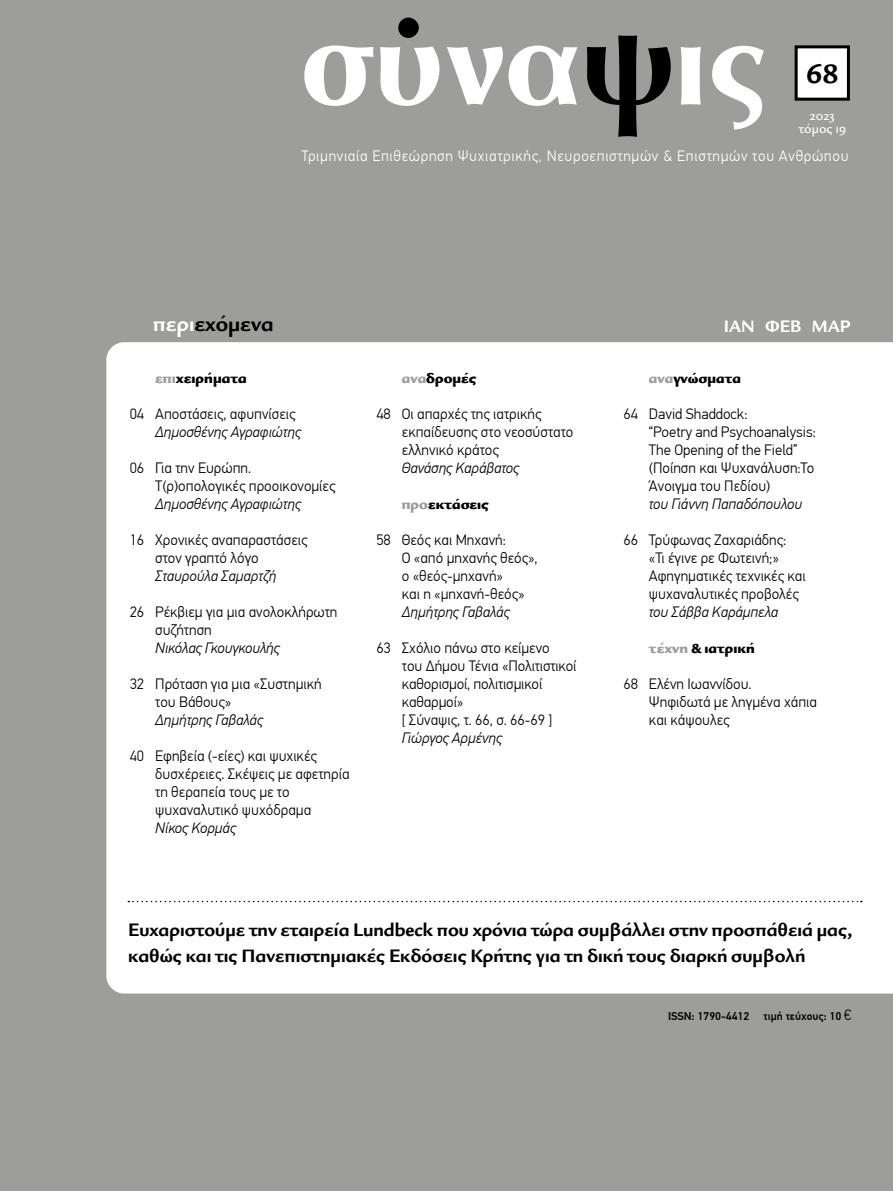
<style>
.page{position:relative;width:893px;height:1191px;background:#9d9d9c}
.page>*{position:absolute;margin:0;border:0;box-sizing:border-box;transform-origin:0 0}
.t1{font:700 120px "Mg Optima";color:#fff}
.t2{font:700 120px "Mg Optima";color:#000}
.t3{font:700 30px "CF Humanist";color:#000}
.t4{font:700 22.5px "CF Humanist";color:#000}
.t5{font:700 19.5px/25.5px "CF Humanist";color:#000}
.t6{font:700 18px "CF Humanist";color:#fff}
.t7{font:300 15px/18px "PF Din Text Pro";color:#000}
.t8{font:italic 300 15px "PF Din Text Pro";color:#000}
.t9{font:300 15px "PF Din Text Pro";letter-spacing:.045em;color:#fff}
.t10{font:900 15px "CF Humanist";color:#000}
.t11{font:900 14.85px "CF Humanist";color:#000}
.t12{font:500 13.5px/13.5px "CF Humanist";color:#fff;text-align:center}
.t13{font:500 11.25px "PF Din Text Pro";color:#000}
.s1{color:#000}
.s2{color:#fff}
.s3{color:#9d9d9c}
.s4{font-weight:300;font-size:15px}
</style>
<div class="page">
<div style="left:106px;top:342px;width:787px;height:651px;background:#fff"></div>
<svg style="left:794px;top:45px;width:56px;height:56px;background:#c9c9c9"></svg>
<svg style="left:128px;top:900px;width:734px;height:2px"></svg>
<h1 class="t2" style="left:392px;top:-75px;width:34px">.</h1>
<h1 class="t1" style="left:302px;top:-7px;width:467px">συνα<span class="s1">ψ</span>ις</h1>
<h2 class="t3" style="left:806px;top:57px;width:34px">68</h2>
<p class="t12" style="left:798px;top:109px;width:49px">2023 τόμος 19</p>
<p class="t9" style="left:301px;top:147px;width:549px">Τριμηνιαία Επιθεώρηση Ψυχιατρικής, Νευροεπιστημών &amp; Επιστημών του Ανθρώπου</p>
<h3 class="t4" style="left:153px;top:311px;width:122px"><span class="s2">περι</span>εχόμενα</h3>
<p class="t6" style="left:724px;top:317px;width:128px">ΙΑΝ ΦΕΒ ΜΑΡ</p>
<p class="t10" style="left:155px;top:370px;width:93px"><span class="s3">επι</span>χειρήματα</p>
<p class="t7" style="left:130px;top:405px;width:167px">04 Αποστάσεις, αφυπνίσεις</p>
<p class="t8" style="left:155px;top:423px;width:147px">Δημοσθένης Αγραφιώτης</p>
<p class="t7" style="left:155px;top:459px;width:182px;text-indent:-26px">06 Για την Ευρώπη.<br>Τ(ρ)οπολογικές προοικονομίες</p>
<p class="t8" style="left:155px;top:495px;width:147px">Δημοσθένης Αγραφιώτης</p>
<p class="t7" style="left:155px;top:531px;width:154px;text-indent:-26px">16 Χρονικές αναπαραστάσεις στον γραπτό λόγο</p>
<p class="t8" style="left:155px;top:567px;width:123px">Σταυρούλα Σαμαρτζή</p>
<p class="t7" style="left:155px;top:603px;width:184px;text-indent:-26px">26 Ρέκβιεμ για μια ανολοκλήρωτη συζήτηση</p>
<p class="t8" style="left:155px;top:639px;width:126px">Νικόλας Γκουγκουλής</p>
<p class="t7" style="left:155px;top:675px;width:168px;text-indent:-26px">32 Πρόταση για μια «Συστημική του Βάθους»</p>
<p class="t8" style="left:155px;top:711px;width:109px">Δημήτρης Γαβαλάς</p>
<p class="t7" style="left:155px;top:747px;width:196px;text-indent:-26px">40 Εφηβεία (-είες) και ψυχικές δυσχέρειες. Σκέψεις με αφετηρία τη θεραπεία τους με το ψυχαναλυτικό ψυχόδραμα</p>
<p class="t8" style="left:155px;top:819px;width:82px">Νίκος Κορμάς</p>
<p class="t11" style="left:649px;top:370px;width:94px"><span class="s3">ανα</span>γνώσματα</p>
<p class="t7" style="left:649px;top:405px;width:168px;text-indent:-26px">64 David Shaddock:<br>“Poetry and Psychoanalysis:<br>The Opening of the Field” (Ποίηση και Ψυχανάλυση:Το<br>Άνοιγμα του Πεδίου)</p>
<p class="t8" style="left:649px;top:495px;width:155px">του Γιάννη Παπαδόπουλου</p>
<p class="t7" style="left:649px;top:531px;width:158px;text-indent:-26px">66 Τρύφωνας Ζαχαριάδης: «Τι έγινε ρε Φωτεινή;»<br>Αφηγηματικές τεχνικές και ψυχαναλυτικές προβολές</p>
<p class="t8" style="left:649px;top:603px;width:131px">του Σάββα Καράμπελα</p>
<p class="t11" style="left:649px;top:640px;width:107px"><span class="s3">τέχνη</span> &amp; ιατρική</p>
<p class="t7" style="left:649px;top:675px;width:170px;text-indent:-26px">68 Ελένη Ιωαννίδου.<br>Ψηφιδωτά με ληγμένα χάπια και κάψουλες</p>
<p class="t11" style="left:402px;top:370px;width:76px"><span class="s3">ανα</span>δρομές</p>
<p class="t7" style="left:402px;top:405px;width:173px;text-indent:-26px">48 Οι απαρχές της ιατρικής εκπαίδευσης στο νεοσύστατο ελληνικό κράτος</p>
<p class="t8" style="left:402px;top:459px;width:119px">Θανάσης Καράβατος</p>
<p class="t11" style="left:402px;top:496px;width:89px"><span class="s3">προ</span>εκτάσεις</p>
<p class="t7" style="left:402px;top:531px;width:137px;text-indent:-26px">58 Θεός και Μηχανή:<br>Ο «από μηχανής θεός», ο «θεός-μηχανή»<br>και η «μηχανή-θεός»</p>
<p class="t8" style="left:402px;top:603px;width:109px">Δημήτρης Γαβαλάς</p>
<p class="t7" style="left:402px;top:639px;width:176px;text-indent:-26px">63 Σχόλιο πάνω στο κείμενο<br>του Δήμου Τένια «Πολιτιστικοί καθορισμοί, πολιτισμικοί καθαρμοί»<br>[ Σύναψις, τ. 66, σ. 66-69 ]</p>
<p class="t8" style="left:402px;top:729px;width:102px">Γιώργος Αρμένης</p>
<h3 class="t5" style="left:128px;top:918px;width:726px">Ευχαριστούμε την εταιρεία Lundbeck που χρόνια τώρα συμβάλλει στην προσπάθειά μας, καθώς και τις Πανεπιστημιακές Εκδόσεις Κρήτης για τη δική τους διαρκή συμβολή</h3>
<p class="t13" style="left:668px;top:1009px;width:83px">ISSN: 1790-4412</p>
<p class="t13" style="left:764px;top:1009px;width:89px">τιμή τεύχους: 10 <span class="s4">€</span></p>
</div>
